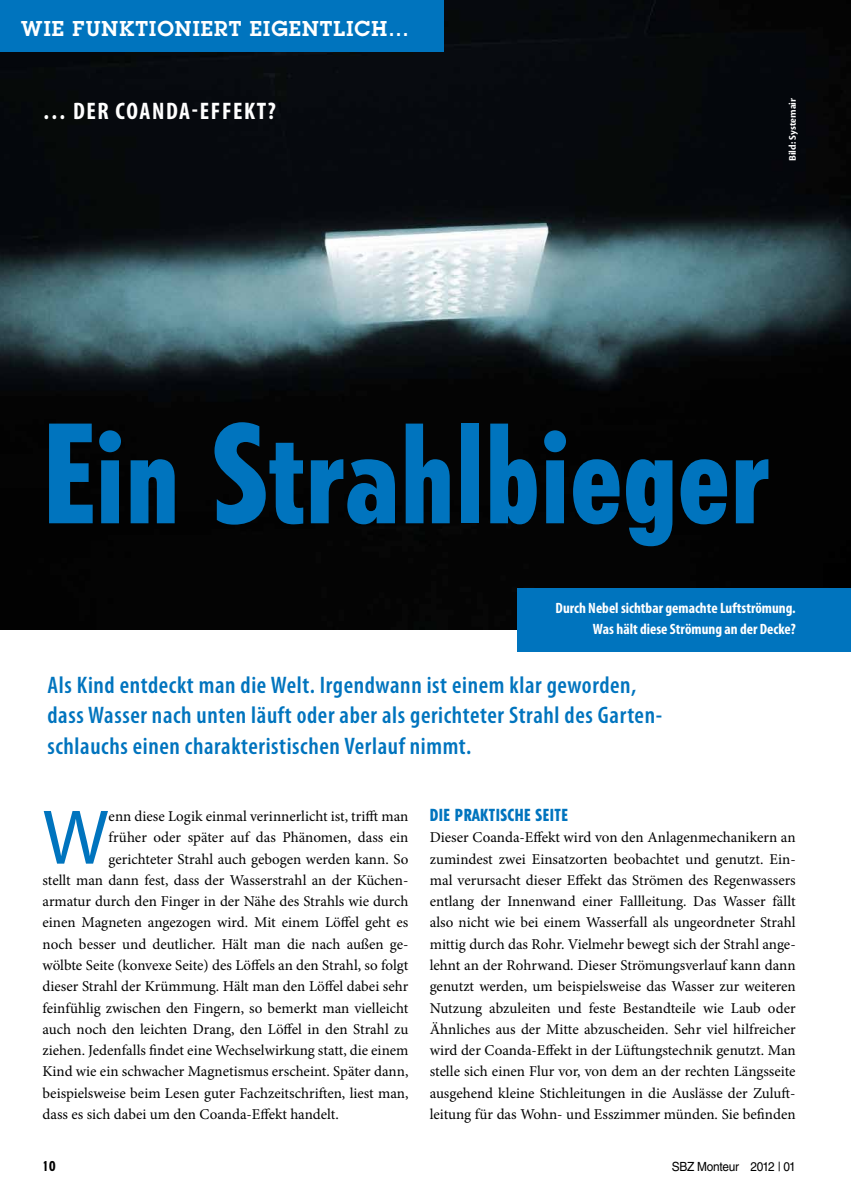
<style>
.page{position:relative;width:851px;height:1204px;background:#fff}
.page>*{position:absolute;margin:0;border:0;box-sizing:border-box;transform-origin:0 0}
.t1{font:800 condensed 135px "Tempo Std";color:#0074be}
.t2{font:78.15px "Myriad Pro";color:#0074be}
.t3{font:600 condensed 24px/30px "Myriad Pro";letter-spacing:.025em;color:#0074be}
.t4{font:700 condensed 24px "Myriad Pro";letter-spacing:.07em;color:#fff}
.t5{font:600 21px "Lubalin Graph Std";letter-spacing:.05em;color:#fff}
.t6{font:800 condensed 16.5px "Tempo Std";letter-spacing:.03em;color:#0074be}
.t7{font:15px/21.3px "Minion Pro";color:#000;text-align:justify}
.t8{font:700 condensed 15px/21px "Myriad Pro";color:#fff;text-align:right}
.t9{font:800 condensed 13.5px "Tempo Std";color:#000}
.t10{font:12.6px "Helvetica LT Std";letter-spacing:-.02em;color:#000;scale:.94 1}
.t11{font:700 10.5px "Cronos Pro";color:#fff}
</style>
<div class="page">
<img style="left:0;top:0;width:850px;height:629px">
<div style="left:0;top:0;width:443px;height:51px;background:#0074be"></div>
<div style="left:517px;top:588px;width:333px;height:63px;background:#0074be"></div>
<h3 class="t5" style="left:21px;top:15px;width:389px">WIE FUNKTIONIERT EIGENTLICH…</h3>
<h3 class="t4" style="left:43px;top:96px;width:235px">… der Coanda-Effekt?</h3>
<p class="t11" style="left:786px;top:161px;width:65px;rotate:-90deg">Bild: Systemair</p>
<h1 class="t1" style="left:43px;top:389px;width:729px">EIN STRAHLBIEGER</h1>
<p class="t8" style="left:555px;top:597px;width:242px">Durch Nebel sichtbar gemachte Luftströmung.<br>Was hält diese Strömung an der Decke?</p>
<h3 class="t3" style="left:47px;top:670px;width:616px">Als Kind entdeckt man die Welt. Irgendwann ist einem klar geworden, dass Wasser nach unten läuft oder aber als gerichteter Strahl des Garten&shy;schlauchs einen charakteristischen Verlauf nimmt.</h3>
<h2 class="t2" style="left:43px;top:789px;width:68px">W</h2>
<p class="t7" style="left:109px;top:805px;width:301px">enn diese Logik einmal verinnerlicht ist, trifft man</p>
<p class="t7" style="left:109px;top:827px;width:301px">früher oder später auf das Phänomen, dass ein</p>
<p class="t7" style="left:109px;top:848px;width:301px">gerichteter Strahl auch gebogen werden kann. So</p>
<p class="t7" style="left:43px;top:869px;width:367px">stellt man dann fest, dass der Wasserstrahl an der Küchen-</p>
<p class="t7" style="left:43px;top:890px;width:367px">armatur durch den Finger in der Nähe des Strahls wie durch</p>
<p class="t7" style="left:43px;top:912px;width:367px">einen Magneten angezogen wird. Mit einem Löffel geht es</p>
<p class="t7" style="left:43px;top:933px;width:367px">noch besser und deutlicher. Hält man die nach außen ge-</p>
<p class="t7" style="left:43px;top:954px;width:367px">wölbte Seite (konvexe Seite) des Löffels an den Strahl, so folgt</p>
<p class="t7" style="left:43px;top:975px;width:367px">dieser Strahl der Krümmung. Hält man den Löffel dabei sehr</p>
<p class="t7" style="left:43px;top:997px;width:367px">feinfühlig zwischen den Fingern, so bemerkt man vielleicht</p>
<p class="t7" style="left:43px;top:1018px;width:367px">auch noch den leichten Drang, den Löffel in den Strahl zu</p>
<p class="t7" style="left:43px;top:1039px;width:367px">ziehen. Jedenfalls findet eine Wechselwirkung statt, die einem</p>
<p class="t7" style="left:43px;top:1060px;width:367px">Kind wie ein schwacher Magnetismus erscheint. Später dann,</p>
<p class="t7" style="left:43px;top:1082px;width:367px">beispielsweise beim Lesen guter Fachzeitschriften, liest man,</p>
<p class="t7" style="left:43px;top:1103px;width:298px">dass es sich dabei um den Coanda-Effekt handelt.</p>
<p class="t6" style="left:429px;top:804px;width:138px">DIE PRAKTISCHE SEITE</p>
<p class="t7" style="left:429px;top:827px;width:367px">Dieser Coanda-Effekt wird von den Anlagenmechanikern an zumindest zwei Einsatzorten beobachtet und genutzt. Ein&shy;mal verursacht dieser Effekt das Strömen des Regenwassers entlang der Innenwand einer Fallleitung. Das Wasser fällt also nicht wie bei einem Wasserfall als ungeordneter Strahl mittig durch das Rohr. Vielmehr bewegt sich der Strahl ange&shy;lehnt an der Rohrwand. Dieser Strömungsverlauf kann dann genutzt werden, um beispielsweise das Wasser zur weiteren Nutzung abzuleiten und feste Bestandteile wie Laub oder Ähnliches aus der Mitte abzuscheiden. Sehr viel hilfreicher wird der Coanda-Effekt in der Lüftungstechnik genutzt. Man stelle sich einen Flur vor, von dem an der rechten Längsseite ausgehend kleine Stichleitungen in die Auslässe der Zuluft&shy;leitung für das Wohn- und Esszimmer münden. Sie befinden</p>
<p class="t9" style="left:43px;top:1157px;width:14px">10</p>
<p class="t10" style="left:671px;top:1158px;width:133px">SBZ Monteur 2012 | 01</p>
</div>
